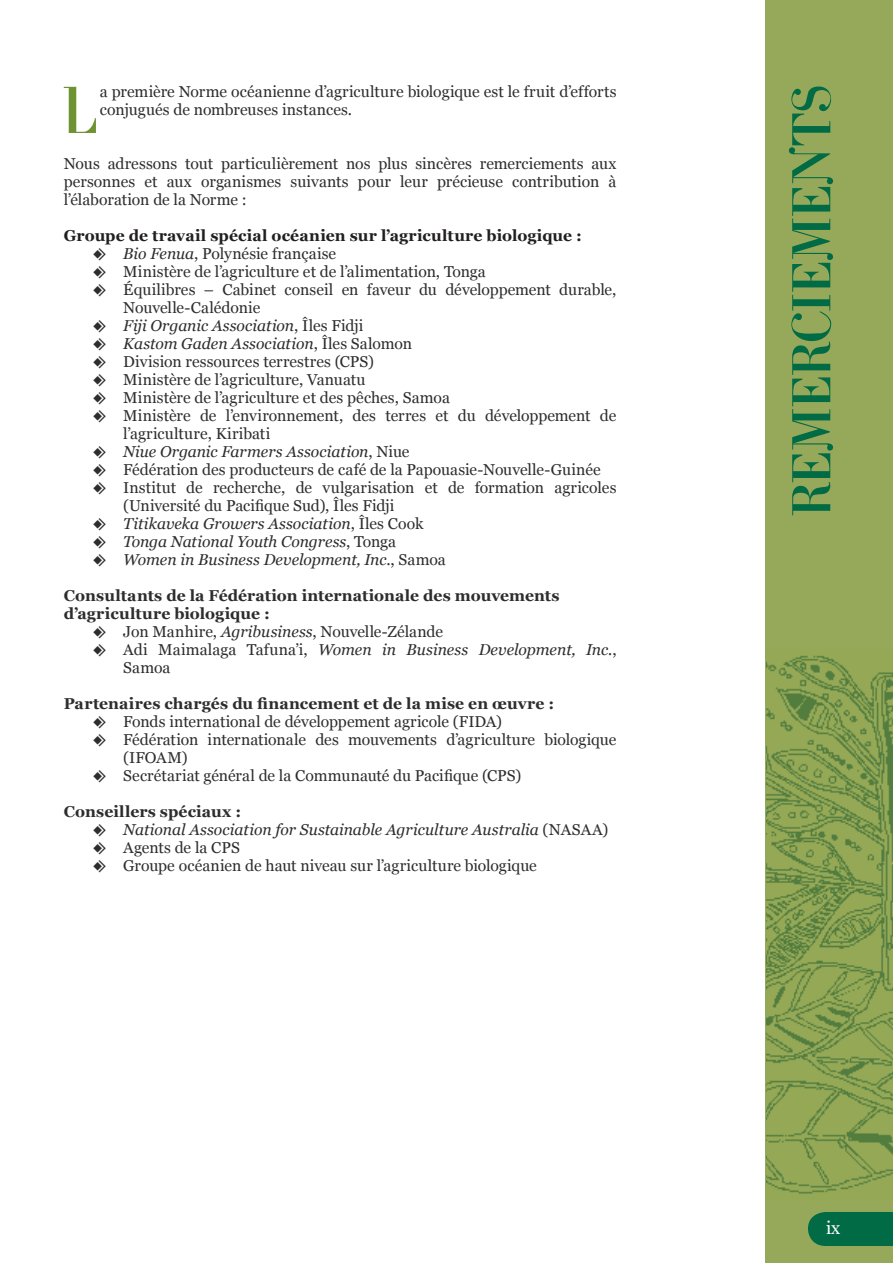
<style>
.page{position:relative;width:893px;height:1263px;background:#fff}
.page>*{position:absolute;margin:0;border:0;box-sizing:border-box;transform-origin:0 0}
.t1{font:69.15px "Cantabile";color:#6f9233;scale:.91 1}
.t2{font:57px "Cantabile";color:#006b45}
.t3{font:18px "Georgia";color:#fff}
.t4{font:15.75px/18px "Georgia";color:#2d2c2e}
.t5{font:italic 15.75px "Georgia";letter-spacing:-.005em;color:#2d2c2e}
.t6{font:700 15.75px "Georgia";color:#2d2c2e}
.t7{font:700 15.75px "Georgia";letter-spacing:.005em;color:#221f1f}
.s1{font-family:"Pointers"}
.s2{font-style:italic}
.s3{font-family:"Pointers";font-style:normal}
.s4{font-style:normal}
.s5{font-weight:700}
</style>
<div class="page">
<div style="left:765px;top:0;width:128px;height:1263px;background:#96a95a"></div>
<div style="left:808px;top:1212px;width:85px;height:34px;background:#006b45"></div>
<img style="left:766px;top:655px;width:127px;height:539px">
<h1 class="t1" style="left:63px;top:71px;width:40px">L</h1>
<p class="t4" style="left:100px;top:83px;width:518px">a première Norme océanienne d’agriculture biologique est le fruit d’efforts conjugués de nombreuses instances.</p>
<p class="t4" style="left:64px;top:155px;width:554px;text-align:justify">Nous adressons tout particulièrement nos plus sincères remerciements aux personnes et aux organismes suivants pour leur précieuse contribution à l’élaboration de la Norme :</p>
<p class="t7" style="left:64px;top:225px;width:520px">Groupe de travail spécial océanien sur l’agriculture biologique :</p>
<p class="t4" style="left:94px;top:245px;width:244px"><span class="s1">k</span> <span class="s2">Bio Fenua</span>, Polynésie française</p>
<p class="t4" style="left:94px;top:263px;width:394px"><span class="s1">k</span> Ministère de l’agriculture et de l’alimentation, Tonga</p>
<p class="t4" style="left:94px;top:281px;width:524px"><span class="s1">k</span> Équilibres – Cabinet conseil en faveur du développement durable,</p>
<p class="t4" style="left:123px;top:299px;width:138px">Nouvelle-Calédonie</p>
<p class="t5" style="left:94px;top:316px;width:271px"><span class="s3">k</span> Fiji Organic Association<span class="s4">, Îles Fidji</span></p>
<p class="t5" style="left:94px;top:334px;width:320px"><span class="s3">k</span> Kastom Gaden Association<span class="s4">, Îles Salomon</span></p>
<p class="t4" style="left:94px;top:353px;width:282px"><span class="s1">k</span> Division ressources terrestres (CPS)</p>
<p class="t4" style="left:94px;top:371px;width:273px"><span class="s1">k</span> Ministère de l’agriculture, Vanuatu</p>
<p class="t4" style="left:94px;top:389px;width:358px"><span class="s1">k</span> Ministère de l’agriculture et des pêches, Samoa</p>
<p class="t4" style="left:94px;top:407px;width:524px"><span class="s1">k</span> Ministère de l’environnement, des terres et du développement de</p>
<p class="t4" style="left:123px;top:425px;width:149px">l’agriculture, Kiribati</p>
<p class="t5" style="left:94px;top:442px;width:317px"><span class="s3">k</span> Niue Organic Farmers Association<span class="s4">, Niue</span></p>
<p class="t4" style="left:94px;top:461px;width:509px"><span class="s1">k</span> Fédération des producteurs de café de la Papouasie-Nouvelle-Guinée</p>
<p class="t4" style="left:94px;top:479px;width:524px"><span class="s1">k</span> Institut de recherche, de vulgarisation et de formation agricoles</p>
<p class="t4" style="left:123px;top:497px;width:273px">(Université du Pacifique Sud), Îles Fidji</p>
<p class="t5" style="left:94px;top:514px;width:332px"><span class="s3">k</span> Titikaveka Growers Association<span class="s4">, Îles Cook</span></p>
<p class="t5" style="left:94px;top:532px;width:304px"><span class="s3">k</span> Tonga National Youth Congress<span class="s4">, Tonga</span></p>
<p class="t5" style="left:94px;top:550px;width:354px"><span class="s3">k</span> Women in Business Development, Inc<span class="s4">., Samoa</span></p>
<p class="t6" style="left:64px;top:585px;width:497px">Consultants de la Fédération internationale des mouvements</p>
<p class="t6" style="left:64px;top:603px;width:208px">d’agriculture biologique :</p>
<p class="t4" style="left:94px;top:623px;width:351px"><span class="s1">k</span> Jon Manhire, <span class="s2">Agribusiness</span>, Nouvelle-Zélande</p>
<p class="t5" style="left:94px;top:640px;width:525px"><span class="s3">k</span> <span class="s4">Adi Maimalaga Tafuna’i,</span> Women in Business Development, Inc.<span class="s4">,</span></p>
<p class="t4" style="left:123px;top:659px;width:49px">Samoa</p>
<p class="t6" style="left:64px;top:693px;width:492px">Partenaires chargés du financement et de la mise en œuvre :</p>
<p class="t4" style="left:94px;top:713px;width:410px"><span class="s1">k</span> Fonds international de développement agricole (FIDA)</p>
<p class="t4" style="left:94px;top:731px;width:524px"><span class="s1">k</span> Fédération internationale des mouvements d’agriculture biologique</p>
<p class="t4" style="left:123px;top:749px;width:66px">(IFOAM)</p>
<p class="t4" style="left:94px;top:767px;width:429px"><span class="s1">k</span> Secrétariat général de la Communauté du Pacifique (CPS)</p>
<p class="t4" style="left:94px;top:803px;width:516px;text-indent:-30px"><span class="s5">Conseillers spéciaux :<br></span><span class="s1">k</span> <span class="s2">National Association for Sustainable Agriculture Australia</span> (NASAA) <span class="s1">k</span> Agents de la CPS<br><span class="s1">k</span> Groupe océanien de haut niveau sur l’agriculture biologique</p>
<h2 class="t2" style="left:779px;top:517px;width:430px;rotate:-90deg">Remerciements</h2>
<p class="t3" style="left:826px;top:1217px;width:16px">ix</p>
</div>
